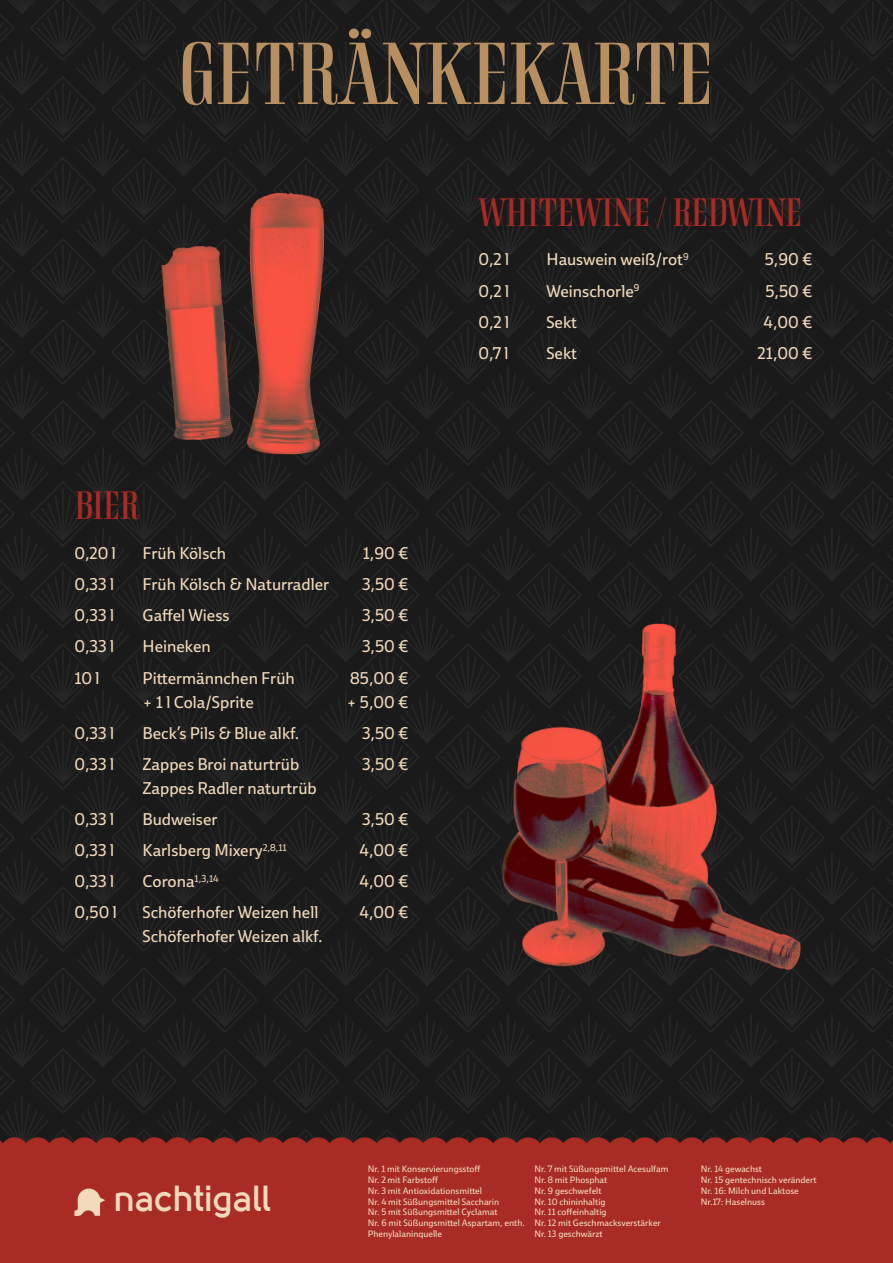
<style>
.page{position:relative;width:893px;height:1263px;background:#fff}
.page>*{position:absolute;margin:0;border:0;box-sizing:border-box;transform-origin:0 0}
.t1{font:90px "Rigatoni";letter-spacing:-.015em;color:#b88f61}
.t2{font:40.5px "Rigatoni";letter-spacing:-.025em;color:#a82b24}
.t3{font:700 36.15px "Solomon";color:#f2d9ba}
.t4{font:16.5px/24px "Ebony";color:#f2d9ba}
.t5{font:9px/10.8px "Ebony";color:#f2d9ba}
</style>
<div class="page">
<div style="left:0;top:0;width:892px;height:1263px;background:#1a1a1a"></div>
<div style="left:0;top:1137px;width:893px;height:126px;background:#a82b24"></div>
<svg style="left:74px;top:1188px;width:31px;height:28px"></svg>
<img style="left:479px;top:601px;width:350px;height:390px">
<img style="left:149px;top:231px;width:38px;height:233px">
<img style="left:187px;top:166px;width:153px;height:310px">
<h1 class="t1" style="left:179px;top:12px;width:537px">GETRÄNKEKARTE</h1>
<h2 class="t2" style="left:74px;top:478px;width:67px">BIER</h2>
<p class="t4" style="left:74px;top:541px;width:43px">0,20 l</p>
<p class="t4" style="left:142px;top:541px;width:85px">Früh Kölsch</p>
<p class="t4" style="left:363px;top:541px;width:47px">1,90 €</p>
<p class="t4" style="left:74px;top:572px;width:41px">0,33 l</p>
<p class="t4" style="left:142px;top:572px;width:188px">Früh Kölsch &amp; Naturradler</p>
<p class="t4" style="left:362px;top:572px;width:48px">3,50 €</p>
<p class="t4" style="left:74px;top:603px;width:41px">0,33 l</p>
<p class="t4" style="left:142px;top:603px;width:89px">Gaffel Wiess</p>
<p class="t4" style="left:362px;top:603px;width:48px">3,50 €</p>
<p class="t4" style="left:74px;top:634px;width:41px">0,33 l</p>
<p class="t4" style="left:142px;top:634px;width:70px">Heineken</p>
<p class="t4" style="left:362px;top:634px;width:48px">3,50 €</p>
<p class="t4" style="left:74px;top:665px;width:27px">10 l</p>
<p class="t4" style="left:142px;top:665px;width:154px">Pittermännchen Früh + 1 l Cola/Sprite</p>
<p class="t4" style="left:346px;top:665px;width:64px">85,00 € + 5,00 €</p>
<p class="t4" style="left:74px;top:721px;width:41px">0,33 l</p>
<p class="t4" style="left:142px;top:721px;width:158px">Beck’s Pils &amp; Blue alkf.</p>
<p class="t4" style="left:362px;top:721px;width:48px">3,50 €</p>
<p class="t4" style="left:74px;top:752px;width:41px">0,33 l</p>
<p class="t4" style="left:142px;top:752px;width:176px">Zappes Broi naturtrüb<br>Zappes Radler naturtrüb</p>
<p class="t4" style="left:362px;top:752px;width:48px">3,50 €</p>
<p class="t4" style="left:74px;top:807px;width:41px">0,33 l</p>
<p class="t4" style="left:142px;top:807px;width:77px">Budweiser</p>
<p class="t4" style="left:362px;top:807px;width:48px">3,50 €</p>
<p class="t4" style="left:74px;top:838px;width:41px">0,33 l</p>
<p class="t4" style="left:142px;top:838px;width:146px">Karlsberg Mixery<sup>2,8,11</sup></p>
<p class="t4" style="left:360px;top:838px;width:51px">4,00 €</p>
<p class="t4" style="left:74px;top:869px;width:41px">0,33 l</p>
<p class="t4" style="left:142px;top:869px;width:78px">Corona<sup>1,3,14</sup></p>
<p class="t4" style="left:360px;top:869px;width:51px">4,00 €</p>
<p class="t4" style="left:74px;top:900px;width:44px">0,50 l</p>
<p class="t4" style="left:142px;top:900px;width:182px">Schöferhofer Weizen hell<br>Schöferhofer Weizen alkf.</p>
<p class="t4" style="left:360px;top:900px;width:51px">4,00 €</p>
<h2 class="t2" style="left:478px;top:184px;width:326px">WHITEWINE / REDWINE</h2>
<p class="t4" style="left:478px;top:247px;width:32px">0,2 l</p>
<p class="t4" style="left:546px;top:247px;width:144px">Hauswein weiß/rot<sup>9</sup></p>
<p class="t4" style="left:765px;top:247px;width:49px">5,90 €</p>
<p class="t4" style="left:478px;top:278px;width:32px">0,2 l</p>
<p class="t4" style="left:546px;top:278px;width:95px">Weinschorle<sup>9</sup></p>
<p class="t4" style="left:765px;top:278px;width:49px">5,50 €</p>
<p class="t4" style="left:478px;top:310px;width:32px">0,2 l</p>
<p class="t4" style="left:546px;top:310px;width:32px">Sekt</p>
<p class="t4" style="left:763px;top:310px;width:51px">4,00 €</p>
<p class="t4" style="left:478px;top:341px;width:32px">0,7 l</p>
<p class="t4" style="left:546px;top:341px;width:32px">Sekt</p>
<p class="t4" style="left:757px;top:341px;width:57px">21,00 €</p>
<h3 class="t3" style="left:114px;top:1181px;width:159px">nachtigall</h3>
<p class="t5" style="left:368px;top:1163px;width:159px">Nr. 1 mit Konservierungsstoff<br>Nr. 2 mit Farbstoff<br>Nr. 3 mit Antioxidationsmittel<br>Nr. 4 mit Süßungsmittel Saccharin<br>Nr. 5 mit Süßungsmittel Cyclamat<br>Nr. 6 mit Süßungsmittel Aspartam, enth.<br>Phenylalaninquelle</p>
<p class="t5" style="left:534px;top:1163px;width:136px">Nr. 7 mit Süßungsmittel Acesulfam<br>Nr. 8 mit Phosphat<br>Nr. 9 geschwefelt<br>Nr. 10 chininhaltig<br>Nr. 11 coffeinhaltig<br>Nr. 12 mit Geschmacksverstärker<br>Nr. 13 geschwärzt</p>
<p class="t5" style="left:701px;top:1163px;width:117px">Nr. 14 gewachst<br>Nr. 15 gentechnisch verändert<br>Nr. 16: Milch und Laktose<br>Nr.17: Haselnuss</p>
</div>
